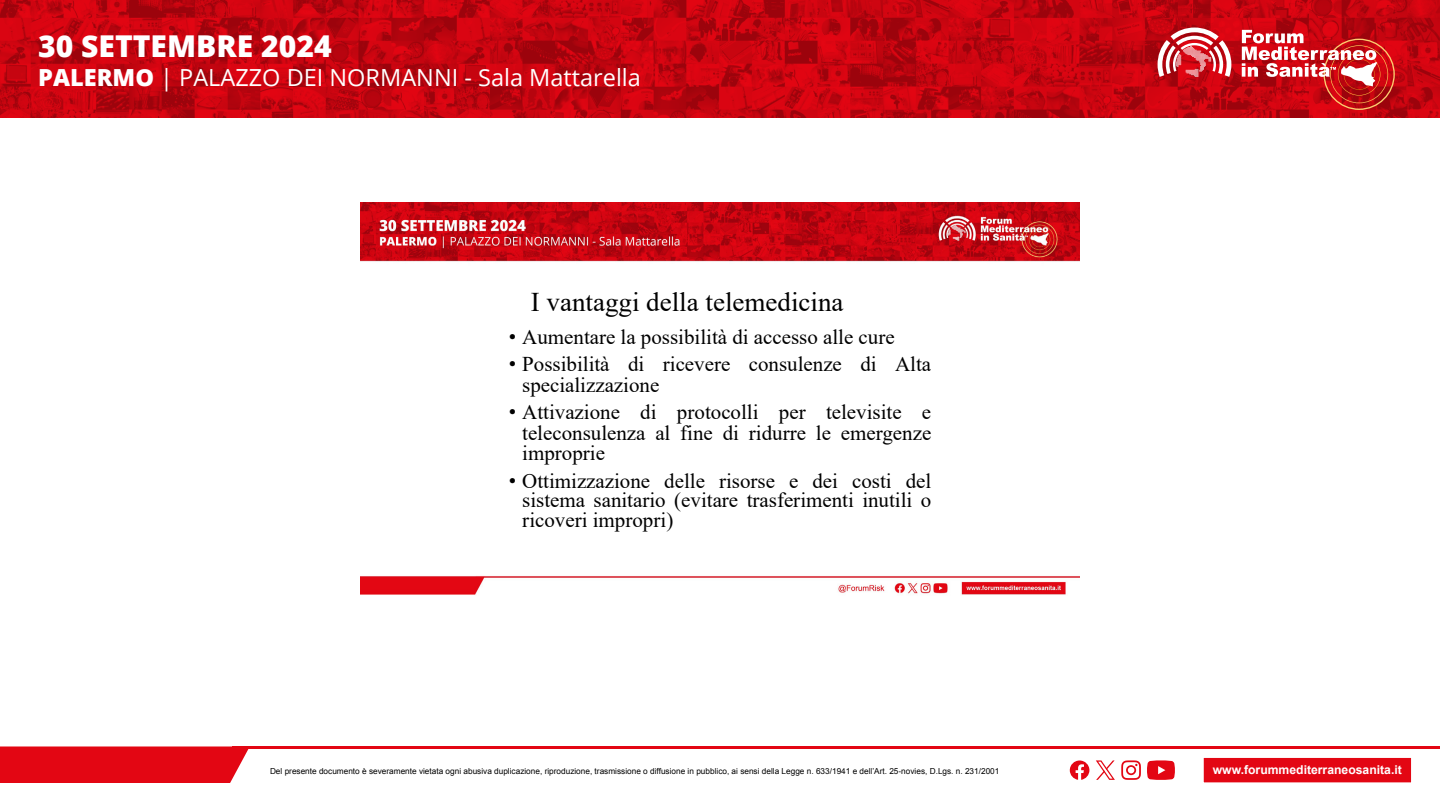
<style>
.page{position:relative;width:1440px;height:810px;background:#fff}
.page>*{position:absolute;margin:0;border:0;box-sizing:border-box;transform-origin:0 0}
.t1{font:800 30.08px "Open Sans";color:#fff}
.t2{font:27px "Times New Roman";color:#000}
.t3{font:23.55px "Open Sans";color:#fff}
.t4{font:21px/20.2px "Times New Roman";color:#000;text-align:justify}
.t5{font:700 12.15px "Arial";color:#fff}
.t6{font:8.25px "Arial";color:#000}
.s1{font-weight:800}
.s2{font-family:"Arial"}
</style>
<div class="page">
<div style="left:0;top:746px;width:249px;height:37px;background:#e30613"></div>
<hr style="left:232px;top:746px;width:1208px;height:3px;background:#e30613">
<div style="left:1203px;top:757px;width:209px;height:27px;background:#e30613;border:1px solid #fff"></div>
<svg style="left:1121px;top:760px;width:20px;height:20px"></svg>
<svg style="left:1147px;top:760px;width:28px;height:20px"></svg>
<svg style="left:1070px;top:761px;width:19px;height:19px"></svg>
<svg style="left:1096px;top:760px;width:19px;height:20px"></svg>
<svg style="left:0;top:0;width:1440px;height:117px;background:#c3040f"></svg>
<svg style="left:1158px;top:28px;width:73px;height:49px"></svg>
<svg style="left:1242px;top:30px;width:153px;height:80px;background:#d13f43"></svg>
<img style="left:360px;top:202px;width:720px;height:393px">
<img style="left:523px;top:277px;width:42px;height:59px">
<h1 class="t1" style="left:38px;top:24px;width:295px">30 SETTEMBRE 2024</h1>
<p class="t3" style="left:38px;top:62px;width:604px"><span class="s1">PALERMO</span> | PALAZZO DEI NORMANNI - Sala Mattarella</p>
<p class="t2" style="left:531px;top:283px;width:314px">I vantaggi della telemedicina</p>
<p class="t4" style="left:509px;top:326px;width:388px"><span class="s2">•</span> Aumentare la possibilità di accesso alle cure</p>
<p class="t4" style="left:522px;top:354px;width:411px;text-indent:-13px"><span class="s2">•</span> Possibilità di ricevere consulenze di Alta specializzazione</p>
<p class="t4" style="left:522px;top:402px;width:411px;text-indent:-14px"><span class="s2">•</span> Attivazione di protocolli per televisite e teleconsulenza al fine di ridurre le emergenze improprie</p>
<p class="t4" style="left:522px;top:470px;width:411px;line-height:19.9px;text-indent:-14px"><span class="s2">•</span> Ottimizzazione delle risorse e dei costi del sistema sanitario (evitare trasferimenti inutili o ricoveri impropri)</p>
<p class="t6" style="left:270px;top:766px;width:731px">Del presente documento è severamente vietata ogni abusiva duplicazione, riproduzione, trasmissione o diffusione in pubblico, ai sensi della Legge n. 633/1941 e dell’Art. 25-novies, D.Lgs. n. 231/2001</p>
<p class="t5" style="left:1213px;top:762px;width:191px">www.forummediterraneosanita.it</p>
</div>
